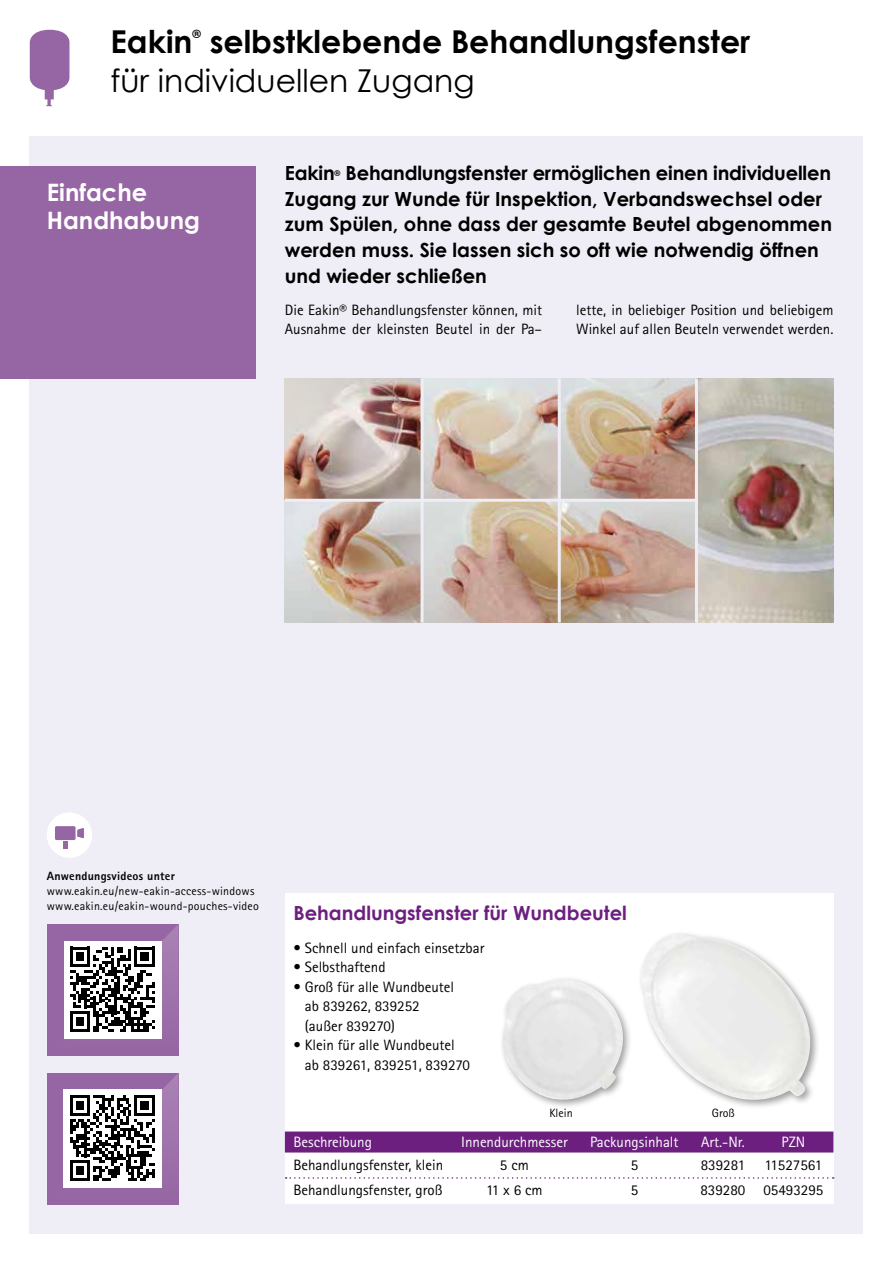
<style>
.page{position:relative;width:893px;height:1263px;background:#fff}
.page>*{position:absolute;margin:0;border:0;box-sizing:border-box;transform-origin:0 0}
.t1{font:700 31.5px "Century Gothic";color:#000}
.t2{font:31.5px "Century Gothic";color:#000}
.t3{font:700 24px/28.5px "Century Gothic";color:#fff}
.t4{font:700 19.5px/25.5px "Century Gothic";color:#000}
.t5{font:700 19.5px "Century Gothic";color:#6d1f80}
.t6{font:15px/19.5px "Rotis Sans Serif";color:#000}
.t7{font:15px "Rotis Sans Serif";color:#fff}
.t8{font:12px/15px "Rotis Sans Serif";letter-spacing:.02em;color:#000}
.t9{font:800 12px "Rotis Sans Serif";letter-spacing:.02em;color:#000}
.t10{font:700 11.4px "Century Gothic";color:#000}
.t11{font:700 7.8px "Century Gothic";color:#000}
</style>
<div class="page">
<div style="left:30px;top:136px;width:833px;height:1097px;background:#efeef6"></div>
<div style="left:0;top:166px;width:255px;height:212px;background:#9665a3"></div>
<svg style="left:30px;top:30px;width:39px;height:76px"></svg>
<img style="left:285px;top:378px;width:548px;height:245px">
<img style="left:561px;top:378px;width:134px;height:121px">
<img style="left:285px;top:502px;width:136px;height:120px">
<svg style="left:697px;top:379px;width:136px;height:244px;background:#b5aba1"></svg>
<hr style="left:285px;top:499px;width:412px;height:3px;background:#efeef6">
<hr style="left:421px;top:378px;width:3px;height:244px;background:#efeef6">
<hr style="left:558px;top:378px;width:3px;height:244px;background:#efeef6">
<hr style="left:695px;top:378px;width:3px;height:244px;background:#efeef6">
<div style="left:47px;top:812px;width:45px;height:46px;background:#fff;border-radius:50%"></div>
<div style="left:55px;top:826px;width:21px;height:14px;background:#9665a3;border-radius:2px"></div>
<svg style="left:63px;top:842px;width:5px;height:7px"></svg>
<svg style="left:77px;top:828px;width:7px;height:10px"></svg>
<div style="left:285px;top:893px;width:548px;height:310px;background:#fff"></div>
<div style="left:285px;top:1131px;width:548px;height:21px;background:#6d1f80"></div>
<svg style="left:286px;top:1177px;width:548px;height:2px"></svg>
<img style="left:502px;top:980px;width:128px;height:127px">
<img style="left:640px;top:933px;width:194px;height:177px">
<div style="left:47px;top:1072px;width:132px;height:132px;background:#9665a3"></div>
<div style="left:47px;top:924px;width:132px;height:131px;background:#9665a3"></div>
<svg style="left:50px;top:924px;width:129px;height:132px"></svg>
<svg style="left:63px;top:1073px;width:116px;height:115px"></svg>
<h1 class="t1" style="left:111px;top:22px;width:83px">Eakin</h1>
<p class="t10" style="left:192px;top:27px;width:10px">®</p>
<h1 class="t1" style="left:210px;top:22px;width:542px">selbstklebende Behandlungsfenster</h1>
<h1 class="t2" style="left:111px;top:62px;width:366px">für individuellen Zugang</h1>
<h2 class="t3" style="left:47px;top:177px;width:155px">Einfache<br>Handhabung</h2>
<p class="t4" style="left:285px;top:160px;width:549px;text-indent:61px">Behandlungsfenster ermöglichen einen individuellen Zugang zur Wunde für Inspektion, Verbandswechsel oder zum Spülen, ohne dass der gesamte Beutel abgenommen werden muss. Sie lassen sich so oft wie notwendig öffnen und wieder schließen</p>
<p class="t6" style="left:285px;top:300px;width:259px">Die Eakin® Behandlungsfenster können, mit<br>Ausnahme der kleinsten Beutel in der Pa–</p>
<p class="t6" style="left:576px;top:300px;width:259px">lette, in beliebiger Position und beliebigem<br>Winkel auf allen Beuteln verwendet werden.</p>
<h3 class="t4" style="left:285px;top:160px;width:51px">Eakin</h3>
<p class="t11" style="left:335px;top:168px;width:7px">®</p>
<p class="t9" style="left:47px;top:868px;width:130px">Anwendungsvideos unter</p>
<p class="t8" style="left:47px;top:883px;width:214px">www.eakin.eu/new-eakin-access-windows www.eakin.eu/eakin-wound-pouches-video</p>
<h3 class="t5" style="left:293px;top:901px;width:335px">Behandlungsfenster für Wundbeutel</h3>
<p class="t6" style="left:293px;top:938px;width:193px">• Schnell und einfach einsetzbar</p>
<p class="t6" style="left:293px;top:957px;width:94px">• Selbsthaftend</p>
<p class="t6" style="left:305px;top:977px;width:151px;text-indent:-11px">• Groß für alle Wundbeutel ab 839262, 839252 (außer 839270)</p>
<p class="t6" style="left:305px;top:1035px;width:167px;text-indent:-11px">• Klein für alle Wundbeutel ab 839261, 839251, 839270</p>
<p class="t8" style="left:549px;top:1105px;width:25px">Klein</p>
<p class="t8" style="left:712px;top:1105px;width:24px">Groß</p>
<p class="t7" style="left:293px;top:1133px;width:80px">Beschreibung</p>
<p class="t7" style="left:461px;top:1133px;width:108px">Innendurchmesser</p>
<p class="t7" style="left:590px;top:1133px;width:90px">Packungsinhalt</p>
<p class="t7" style="left:701px;top:1133px;width:45px">Art.-Nr.</p>
<p class="t7" style="left:781px;top:1133px;width:25px">PZN</p>
<p class="t6" style="left:293px;top:1155px;width:151px">Behandlungsfenster, klein</p>
<p class="t6" style="left:500px;top:1155px;width:30px">5 cm</p>
<p class="t6" style="left:631px;top:1155px;width:9px">5</p>
<p class="t6" style="left:701px;top:1155px;width:46px">839281</p>
<p class="t6" style="left:764px;top:1155px;width:59px">11527561</p>
<p class="t6" style="left:293px;top:1180px;width:151px">Behandlungsfenster, groß</p>
<p class="t6" style="left:486px;top:1180px;width:58px">11 x 6 cm</p>
<p class="t6" style="left:631px;top:1180px;width:9px">5</p>
<p class="t6" style="left:700px;top:1180px;width:125px">839280 05493295</p>
</div>
